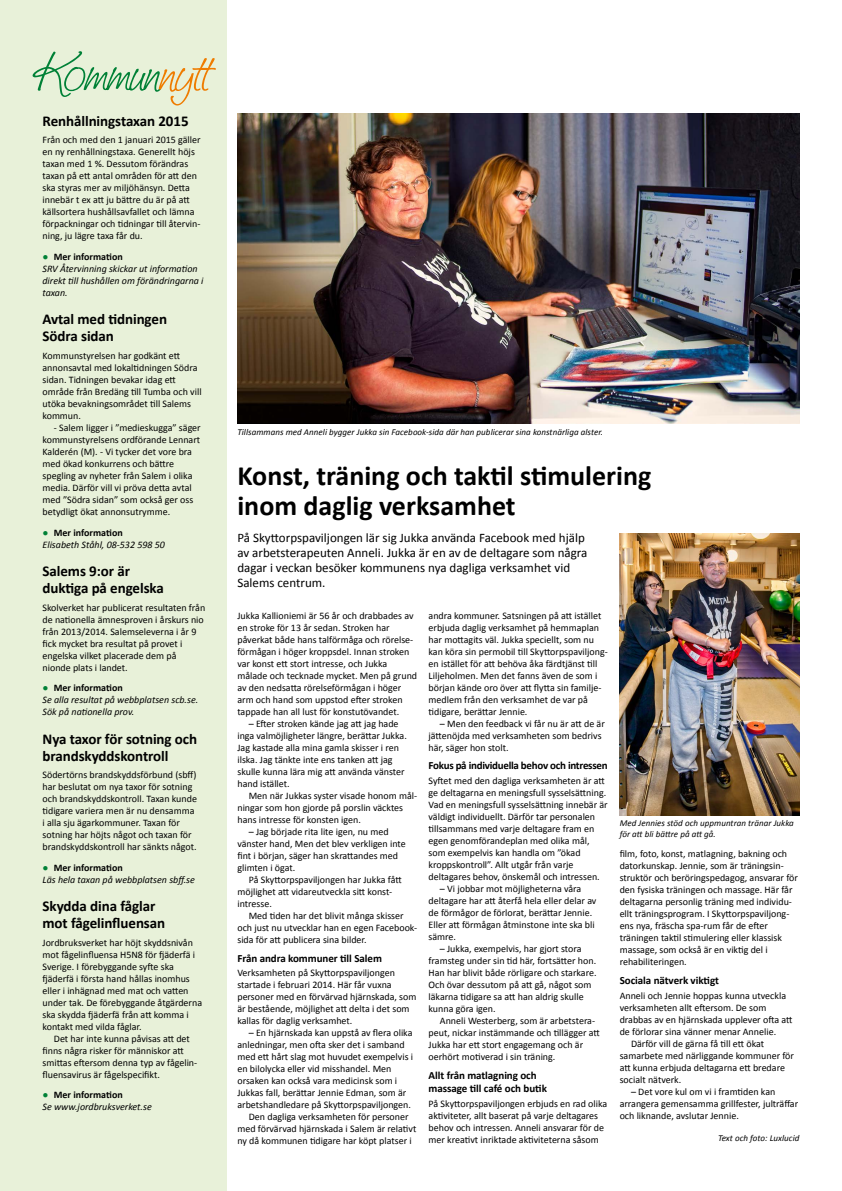
<style>
.page{position:relative;width:842px;height:1191px;background:#fff}
.page>*{position:absolute;margin:0;border:0;box-sizing:border-box;transform-origin:0 0}
.t1{font:700 28px/30px "Calibri";color:#000}
.t2{font:700 15px/17px "Calibri";letter-spacing:-.005em;color:#000}
.t3{font:13px/15px "Calibri";color:#000}
.t4{font:700 11px/13px "Calibri";letter-spacing:-.005em;color:#000}
.t5{font:700 11px "Calibri";letter-spacing:-.025em;color:#000}
.t6{font:10px/12px "Calibri";color:#000}
.t7{font:italic 10px/12px "Calibri";color:#000}
.t8{font:italic 9px/11px "Calibri";letter-spacing:.005em;color:#000}
.s1{font-weight:700;font-style:normal;color:#008136}
.s2{font-weight:700;font-style:normal}
</style>
<div class="page">
<div style="left:0;top:0;width:226px;height:1191px;background:#e8f1d9"></div>
<svg style="left:32px;top:51px;width:184px;height:55px"></svg>
<img style="left:237px;top:113px;width:562px;height:311px">
<img style="left:620px;top:533px;width:179px;height:282px">
<h2 class="t2" style="left:43px;top:112px;width:148px">Renhållningstaxan 2015</h2>
<p class="t6" style="left:43px;top:134px;width:160px">Från och med den 1 januari 2015 gäller en ny renhållningstaxa. Generellt höjs taxan med 1 %. Dessutom förändras taxan på ett antal områden för att den ska styras mer av miljöhänsyn. Detta innebär t ex att ju bättre du är på att källsortera hushållsavfallet och lämna förpackningar och tidningar till återvin&shy;ning, ju lägre taxa får du.</p>
<p class="t7" style="left:43px;top:250px;width:163px"><span class="s1">●</span> <span class="s2">Mer information<br></span>SRV Återvinning skickar ut information direkt till hushållen om förändringarna i taxan.</p>
<h2 class="t2" style="left:43px;top:311px;width:126px">Avtal med tidningen<br>Södra sidan</h2>
<p class="t6" style="left:43px;top:350px;width:161px">Kommunstyrelsen har godkänt ett annonsavtal med lokaltidningen Södra sidan. Tidningen bevakar idag ett område från Bredäng till Tumba och vill utöka bevakningsområdet till Salems kommun.</p>
<p class="t6" style="left:43px;top:422px;width:160px;text-indent:11px">- Salem ligger i ”medieskugga” säger kommunstyrelsens ordförande Lennart Kalderén (M). - Vi tycker det vore bra med ökad konkurrens och bättre spegling av nyheter från Salem i olika media. Därför vill vi pröva detta avtal med ”Södra sidan” som också ger oss betydligt ökat annonsutrymme.</p>
<p class="t7" style="left:43px;top:526px;width:124px"><span class="s1">●</span> <span class="s2">Mer information<br></span>Elisabeth Ståhl, 08-532 598 50</p>
<h2 class="t2" style="left:43px;top:562px;width:123px">Salems 9:or är duktiga på engelska</h2>
<p class="t6" style="left:43px;top:601px;width:164px">Skolverket har publicerat resultaten från de nationella ämnesproven i årskurs nio från 2013/2014. Salemseleverna i år 9 fick mycket bra resultat på provet i engelska vilket placerade dem på nionde plats i landet.</p>
<p class="t7" style="left:43px;top:681px;width:157px"><span class="s1">●</span> <span class="s2">Mer information<br></span>Se alla resultat på webbplatsen scb.se.<br>Sök på nationella prov.</p>
<h2 class="t2" style="left:43px;top:730px;width:156px">Nya taxor för sotning och brandskyddskontroll</h2>
<p class="t6" style="left:43px;top:769px;width:156px">Södertörns brandskyddsförbund (sbff) har beslutat om nya taxor för sotning och brandskyddskontroll. Taxan kunde tidigare variera men är nu densamma i alla sju ägarkommuner. Taxan för sotning har höjts något och taxan för brandskyddskontroll har sänkts något.</p>
<p class="t7" style="left:43px;top:861px;width:154px"><span class="s1">●</span> <span class="s2">Mer information<br></span>Läs hela taxan på webbplatsen sbff.se</p>
<h2 class="t2" style="left:43px;top:897px;width:124px">Skydda dina fåglar mot fågelinfluensan</h2>
<p class="t6" style="left:43px;top:936px;width:161px">Jordbruksverket har höjt skyddsnivån mot fågelinfluensa H5N8 för fjäderfä i Sverige. I förebyggande syfte ska fjäderfä i första hand hållas inomhus eller i inhägnad med mat och vatten under tak. De förebyggande åtgärderna ska skydda fjäderfä från att komma i kontakt med vilda fåglar.</p>
<p class="t6" style="left:43px;top:1032px;width:156px;text-indent:11px">Det har inte kunna påvisas att det finns några risker för människor att smittas eftersom denna typ av fågelin&shy;fluensavirus är fågelspecifikt.</p>
<p class="t7" style="left:43px;top:1088px;width:111px"><span class="s1">●</span> <span class="s2">Mer information<br></span>Se www.jordbruksverket.se</p>
<p class="t8" style="left:237px;top:426px;width:367px">Tillsammans med Anneli bygger Jukka sin Facebook-sida där han publicerar sina konstnärliga alster.</p>
<h1 class="t1" style="left:237px;top:461px;width:415px">Konst, träning och taktil stimulering inom daglig verksamhet</h1>
<h3 class="t3" style="left:237px;top:530px;width:351px">På Skyttorpspaviljongen lär sig Jukka använda Facebook med hjälp av arbetsterapeuten Anneli. Jukka är en av de deltagare som några dagar i veckan besöker kommunens nya dagliga verksamhet vid Salems centrum.</h3>
<p class="t6" style="left:237px;top:609px;width:181px">Jukka Kallioniemi är 56 år och drabbades av en stroke för 13 år sedan. Stroken har påverkat både hans talförmåga och rörelse&shy;förmågan i höger kroppsdel. Innan stroken var konst ett stort intresse, och Jukka målade och tecknade mycket. Men på grund av den nedsatta rörelseförmågan i höger arm och hand som uppstod efter stroken tappade han all lust för konstutövandet.</p>
<p class="t6" style="left:237px;top:717px;width:171px;text-indent:11px">– Efter stroken kände jag att jag hade inga valmöjligheter längre, berättar Jukka.<br>Jag kastade alla mina gamla skisser i ren ilska. Jag tänkte inte ens tanken att jag skulle kunna lära mig att använda vänster hand istället.</p>
<p class="t6" style="left:237px;top:789px;width:181px;text-indent:11px">Men när Jukkas syster visade honom mål&shy;ningar som hon gjorde på porslin väcktes hans intresse för konsten igen.</p>
<p class="t6" style="left:237px;top:825px;width:170px;text-indent:11px">– Jag började rita lite igen, nu med vänster hand, Men det blev verkligen inte fint i början, säger han skrattandes med glimten i ögat.</p>
<p class="t6" style="left:237px;top:873px;width:166px;text-indent:11px">På Skyttorpspaviljongen har Jukka fått möjlighet att vidareutveckla sitt konst&shy;intresse.</p>
<p class="t6" style="left:237px;top:909px;width:181px;text-indent:11px">Med tiden har det blivit många skisser och just nu utvecklar han en egen Facebook&shy;sida för att publicera sina bilder.</p>
<p class="t4" style="left:237px;top:951px;width:146px">Från andra kommuner till Salem</p>
<p class="t6" style="left:237px;top:967px;width:181px">Verksamheten på Skyttorpspaviljongen startade i februari 2014. Här får vuxna personer med en förvärvad hjärnskada, som är bestående, möjlighet att delta i det som kallas för daglig verksamhet.</p>
<p class="t6" style="left:249px;top:1027px;width:165px">– En hjärnskada kan uppstå av flera olika</p>
<p class="t6" style="left:237px;top:1039px;width:169px">anledningar, men ofta sker det i samband</p>
<p class="t6" style="left:237px;top:1051px;width:177px">med ett hårt slag mot huvudet exempelvis i</p>
<p class="t6" style="left:237px;top:1063px;width:156px">en bilolycka eller vid misshandel. Men</p>
<p class="t6" style="left:237px;top:1075px;width:161px">orsaken kan också vara medicinsk som i</p>
<p class="t6" style="left:237px;top:1087px;width:170px">Jukkas fall, berättar Jennie Edman, som är</p>
<p class="t6" style="left:237px;top:1099px;width:175px">arbetshandledare på Skyttorpspaviljongen.</p>
<p class="t6" style="left:249px;top:1111px;width:161px">Den dagliga verksamheten för personer</p>
<p class="t6" style="left:237px;top:1123px;width:180px">med förvärvad hjärnskada i Salem är relativt</p>
<p class="t6" style="left:237px;top:1135px;width:176px">ny då kommunen tidigare har köpt platser i</p>
<p class="t6" style="left:429px;top:609px;width:181px">andra kommuner. Satsningen på att istället erbjuda daglig verksamhet på hemmaplan har mottagits väl. Jukka speciellt, som nu kan köra sin permobil till Skyttorpspaviljong&shy;en istället för att behöva åka färdtjänst till Liljeholmen. Men det fanns även de som i början kände oro över att flytta sin familje&shy;medlem från den verksamhet de var på tidigare, berättar Jennie.</p>
<p class="t6" style="left:429px;top:717px;width:178px;text-indent:11px">– Men den feedback vi får nu är att de är jättenöjda med verksamheten som bedrivs här, säger hon stolt.</p>
<p class="t5" style="left:429px;top:759px;width:181px">Fokus på individuella behov och intressen</p>
<p class="t6" style="left:429px;top:775px;width:181px">Syftet med den dagliga verksamheten är att ge deltagarna en meningsfull sysselsättning.<br>Vad en meningsfull sysselsättning innebär är väldigt individuellt. Därför tar personalen tillsammans med varje deltagare fram en egen genomförandeplan med olika mål, som exempelvis kan handla om ”ökad kroppskontroll”. Allt utgår från varje deltagares behov, önskemål och intressen.</p>
<p class="t6" style="left:429px;top:883px;width:169px;text-indent:11px">– Vi jobbar mot möjligheterna våra deltagare har att återfå hela eller delar av de förmågor de förlorat, berättar Jennie.<br>Eller att förmågan åtminstone inte ska bli sämre.</p>
<p class="t6" style="left:429px;top:943px;width:170px;text-indent:11px">– Jukka, exempelvis, har gjort stora framsteg under sin tid här, fortsätter hon.<br>Han har blivit både rörligare och starkare.<br>Och övar dessutom på att gå, något som läkarna tidigare sa att han aldrig skulle kunna göra igen.</p>
<p class="t6" style="left:429px;top:1015px;width:173px;text-indent:11px">Anneli Westerberg, som är arbetstera&shy;peut, nickar instämmande och tillägger att Jukka har ett stort engagemang och är oerhört motiverad i sin träning.</p>
<p class="t4" style="left:429px;top:1069px;width:120px">Allt från matlagning och massage till café och butik</p>
<p class="t6" style="left:429px;top:1097px;width:180px">På Skyttorpspaviljongen erbjuds en rad olika aktiviteter, allt baserat på varje deltagares behov och intressen. Anneli ansvarar för de mer kreativt inriktade aktiviteterna såsom</p>
<p class="t8" style="left:620px;top:817px;width:176px">Med Jennies stöd och uppmuntran tränar Jukka för att bli bättre på att gå.</p>
<p class="t6" style="left:620px;top:847px;width:180px">film, foto, konst, matlagning, bakning och datorkunskap. Jennie, som är träningsin&shy;struktör och beröringspedagog, ansvarar för den fysiska träningen och massage. Här får deltagarna personlig träning med individu&shy;ellt träningsprogram. I Skyttorpspaviljong&shy;ens nya, fräscha spa-rum får de efter träningen taktil stimulering eller klassisk massage, som också är en viktig del i rehabiliteringen.</p>
<p class="t4" style="left:620px;top:973px;width:101px">Sociala nätverk viktigt</p>
<p class="t6" style="left:620px;top:989px;width:168px">Anneli och Jennie hoppas kunna utveckla</p>
<p class="t6" style="left:620px;top:1001px;width:148px">verksamheten allt eftersom. De som</p>
<p class="t6" style="left:620px;top:1013px;width:174px">drabbas av en hjärnskada upplever ofta att</p>
<p class="t6" style="left:620px;top:1025px;width:158px">de förlorar sina vänner menar Annelie.</p>
<p class="t6" style="left:631px;top:1037px;width:135px">Därför vill de gärna få till ett ökat</p>
<p class="t6" style="left:620px;top:1049px;width:176px">samarbete med närliggande kommuner för</p>
<p class="t6" style="left:620px;top:1061px;width:167px">att kunna erbjuda deltagarna ett bredare</p>
<p class="t6" style="left:620px;top:1073px;width:63px">socialt nätverk.</p>
<p class="t6" style="left:620px;top:1085px;width:180px;text-indent:11px">– Det vore kul om vi i framtiden kan arrangera gemensamma grillfester, julträffar och liknande, avslutar Jennie.</p>
<p class="t8" style="left:718px;top:1131px;width:83px">Text och foto: Luxlucid</p>
</div>
